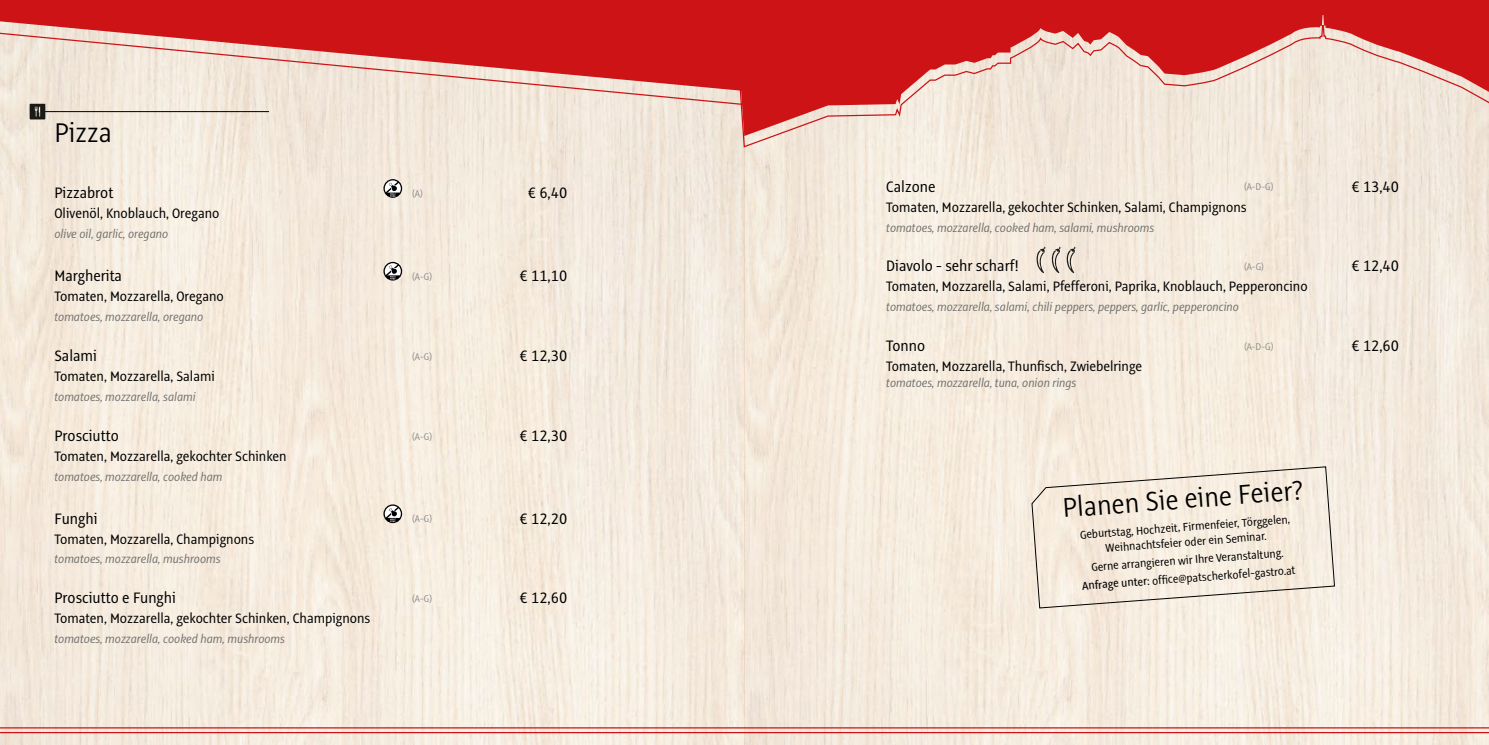
<style>
.page{position:relative;width:1489px;height:745px;background:#fff}
.page>*{position:absolute;margin:0;border:0;box-sizing:border-box;transform-origin:0 0}
.t1{font:300 29.75px "Alto Con";color:#000}
.t2{font:16.62px "Alto Con";color:#000}
.t3{font:15px "Alto Con";color:#000}
.t4{font:italic 13px "Alto Con";color:#6f6f6e}
.t5{font:12.5px/15px "Alto Con";color:#000;text-align:center}
.t6{font:300 10.75px "Alto Con";color:#878786}
.s1{font-weight:500}
</style>
<div class="page">
<img style="left:0;top:109px;width:1488px;height:635px">
<hr style="left:0;top:726px;width:1488px;height:2px;background:#cd1316">
<svg style="left:0;top:104px;width:727px;height:5px;background:#f0e6da"></svg>
<hr style="left:0;top:731px;width:1488px;height:1px;background:#cd1316">
<svg style="left:727px;top:104px;width:761px;height:100px;background:#f2e8dc"></svg>
<svg style="left:729px;top:0;width:759px;height:192px;background:#e7aca4"></svg>
<svg style="left:0;top:0;width:881px;height:104px;background:#da625f"></svg>
<svg style="left:383px;top:179px;width:19px;height:19px"></svg>
<svg style="left:385px;top:180px;width:16px;height:17px"></svg>
<svg style="left:383px;top:262px;width:19px;height:18px"></svg>
<svg style="left:385px;top:263px;width:16px;height:16px"></svg>
<svg style="left:383px;top:504px;width:19px;height:19px"></svg>
<svg style="left:385px;top:505px;width:16px;height:16px"></svg>
<hr style="left:45px;top:111px;width:224px;height:1px;background:#000">
<svg style="left:30px;top:104px;width:15px;height:15px"></svg>
<svg style="left:1035px;top:246px;width:41px;height:27px"></svg>
<svg style="left:1031px;top:466px;width:303px;height:142px;background:#f0e6da"></svg>
<h1 class="t1" style="left:54px;top:116px;width:59px">Pizza</h1>
<p class="t2" style="left:54px;top:183px;width:60px">Pizzabrot</p>
<p class="t6" style="left:412px;top:187px;width:12px">(A)</p>
<p class="t2" style="left:528px;top:183px;width:41px">€ 6,40</p>
<p class="t3" style="left:54px;top:204px;width:166px">Olivenöl, Knoblauch, Oregano</p>
<p class="t4" style="left:54px;top:226px;width:115px">olive oil, garlic, oregano</p>
<p class="t2" style="left:54px;top:266px;width:69px">Margherita</p>
<p class="t6" style="left:412px;top:270px;width:21px">(A-G)</p>
<p class="t2" style="left:519px;top:266px;width:49px">€ 11,10</p>
<p class="t3" style="left:54px;top:287px;width:171px">Tomaten, Mozzarella, Oregano</p>
<p class="t4" style="left:54px;top:309px;width:150px">tomatoes, mozzarella, oregano</p>
<p class="t2" style="left:54px;top:345px;width:44px">Salami</p>
<p class="t6" style="left:412px;top:350px;width:21px">(A-G)</p>
<p class="t2" style="left:519px;top:345px;width:49px">€ 12,30</p>
<p class="t3" style="left:54px;top:367px;width:162px">Tomaten, Mozzarella, Salami</p>
<p class="t4" style="left:54px;top:389px;width:143px">tomatoes, mozzarella, salami</p>
<p class="t2" style="left:54px;top:425px;width:66px">Prosciutto</p>
<p class="t6" style="left:412px;top:429px;width:21px">(A-G)</p>
<p class="t2" style="left:519px;top:425px;width:49px">€ 12,30</p>
<p class="t3" style="left:54px;top:447px;width:234px">Tomaten, Mozzarella, gekochter Schinken</p>
<p class="t4" style="left:54px;top:468px;width:170px">tomatoes, mozzarella, cooked ham</p>
<p class="t2" style="left:54px;top:508px;width:45px">Funghi</p>
<p class="t6" style="left:412px;top:512px;width:21px">(A-G)</p>
<p class="t2" style="left:519px;top:508px;width:49px">€ 12,20</p>
<p class="t3" style="left:54px;top:529px;width:201px">Tomaten, Mozzarella, Champignons</p>
<p class="t4" style="left:54px;top:551px;width:168px">tomatoes, mozzarella, mushrooms</p>
<p class="t2" style="left:54px;top:588px;width:123px">Prosciutto e Funghi</p>
<p class="t6" style="left:412px;top:592px;width:21px">(A-G)</p>
<p class="t2" style="left:519px;top:588px;width:49px">€ 12,60</p>
<p class="t3" style="left:54px;top:609px;width:317px">Tomaten, Mozzarella, gekochter Schinken, Champignons</p>
<p class="t4" style="left:54px;top:631px;width:232px">tomatoes, mozzarella, cooked ham, mushrooms</p>
<p class="t2" style="left:886px;top:176px;width:51px">Calzone</p>
<p class="t6" style="left:1243px;top:180px;width:31px">(A-D-G)</p>
<p class="t2" style="left:1351px;top:176px;width:49px">€ 13,40</p>
<p class="t3" style="left:886px;top:198px;width:362px">Tomaten, Mozzarella, gekochter Schinken, Salami, Champignons</p>
<p class="t4" style="left:886px;top:220px;width:270px">tomatoes, mozzarella, cooked ham, salami, mushrooms</p>
<p class="t2" style="left:886px;top:256px;width:134px">Diavolo - sehr scharf!</p>
<p class="t6" style="left:1243px;top:260px;width:21px">(A-G)</p>
<p class="t2" style="left:1351px;top:256px;width:49px">€ 12,40</p>
<p class="t3" style="left:886px;top:278px;width:423px">Tomaten, Mozzarella, Salami, Pfefferoni, Paprika, Knoblauch, Pepperoncino</p>
<p class="t4" style="left:886px;top:299px;width:354px">tomatoes, mozzarella, salami, chili peppers, peppers, garlic, pepperoncino</p>
<p class="t2" style="left:886px;top:336px;width:40px">Tonno</p>
<p class="t6" style="left:1243px;top:340px;width:31px">(A-D-G)</p>
<p class="t2" style="left:1351px;top:336px;width:49px">€ 12,60</p>
<p class="t3" style="left:886px;top:357px;width:257px">Tomaten, Mozzarella, Thunfisch, Zwiebelringe</p>
<p class="t4" style="left:886px;top:375px;width:192px">tomatoes, mozzarella, tuna, onion rings</p>
<h1 class="t1" style="left:1061px;top:490px;width:242px;rotate:-4deg">Planen Sie eine Feier?</h1>
<p class="t5" style="left:1079px;top:526px;width:212px;rotate:-4deg">Geburtstag, Hochzeit, Firmenfeier, Törggelen,<br>Weihnachtsfeier oder ein Seminar.</p>
<p class="t5" style="left:1080px;top:558px;width:215px;line-height:17.9px;rotate:-4deg">Gerne arrangieren wir Ihre Veranstaltung.<br><span class="s1">Anfrage unter:</span> offi ce@patscherkofel-gastro.at</p>
</div>
